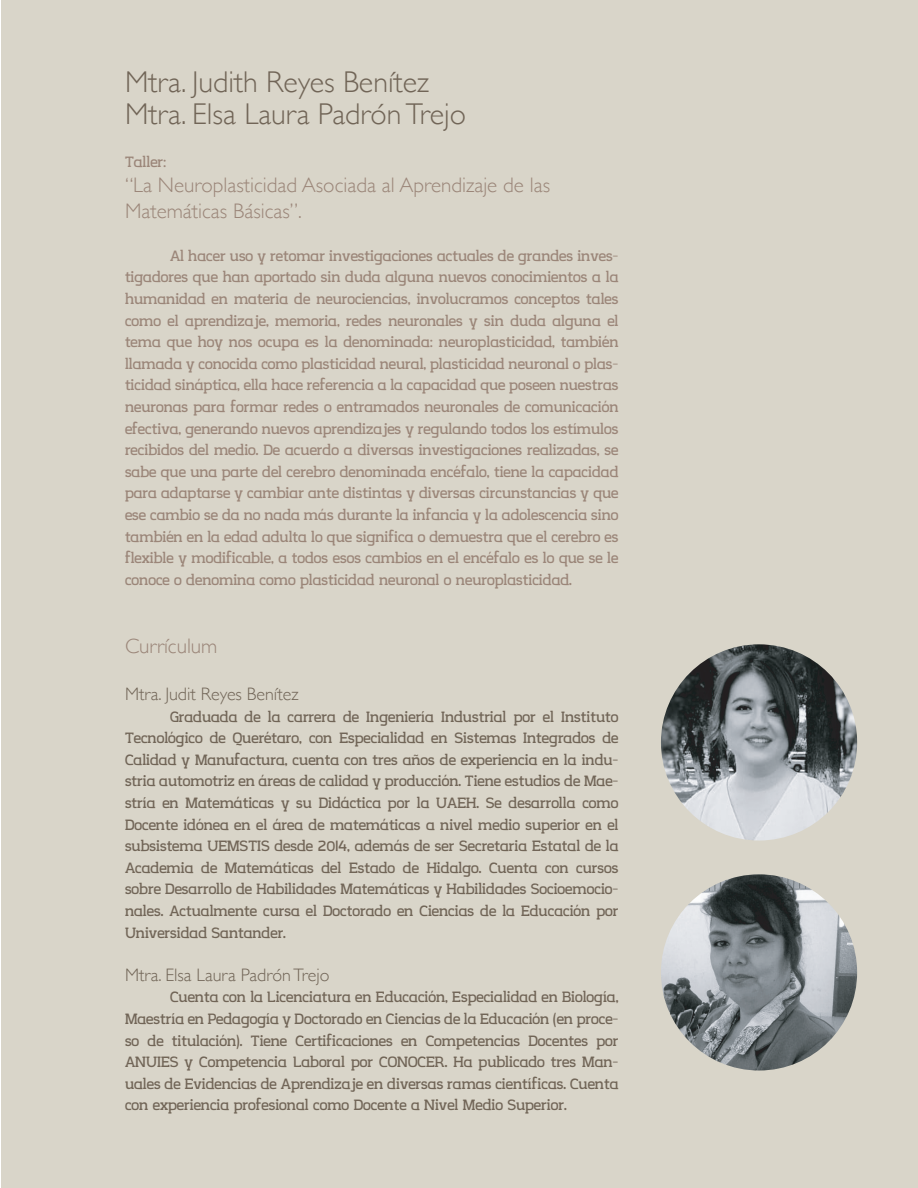
<style>
.page{position:relative;width:918px;height:1188px;background:#fff}
.page>*{position:absolute;margin:0;border:0;box-sizing:border-box;transform-origin:0 0}
.t1{font:300 30px/32.2px "Gill Sans";color:#716557}
.t2{font:300 21px/25.2px "Gill Sans";color:#9b8679}
.t3{font:18px/21.6px "Creativ Zoo Serif";color:#9b8679;text-align:justify}
.t4{font:18px/21.6px "Creativ Zoo Serif";color:#716557;text-align:justify}
.t5{font:300 18px "Gill Sans";color:#716557}
</style>
<div class="page">
<div style="left:1px;top:0;width:917px;height:1187px;background:#d9d5c9"></div>
<img style="left:661px;top:644px;width:196px;height:197px;border-radius:98px">
<img style="left:661px;top:874px;width:196px;height:197px;border-radius:98px">
<h1 class="t1" style="left:125px;top:64px;width:343px">Mtra. Judith Reyes Benítez<br>Mtra. Elsa Laura Padrón Trejo</h1>
<p class="t3" style="left:125px;top:150px;width:43px">Taller:</p>
<p class="t2" style="left:125px;top:172px;width:427px">“La Neuroplasticidad Asociada al Aprendizaje de las<br>Matemáticas Básicas”.</p>
<p class="t3" style="left:125px;top:244px;width:495px;text-indent:45px">Al hacer uso y retomar investigaciones actuales de grandes inves&shy;tigadores que han aportado sin duda alguna nuevos conocimientos a la humanidad en materia de neurociencias, involucramos conceptos tales como el aprendizaje, memoria, redes neuronales y sin duda alguna el tema que hoy nos ocupa es la denominada: neuroplasticidad, también llamada y conocida como plasticidad neural, plasticidad neuronal o plas&shy;ticidad sináptica, ella hace referencia a la capacidad que poseen nuestras neuronas para formar redes o entramados neuronales de comunicación efectiva, generando nuevos aprendizajes y regulando todos los estímulos recibidos del medio. De acuerdo a diversas investigaciones realizadas, se sabe que una parte del cerebro denominada encéfalo, tiene la capacidad para adaptarse y cambiar ante distintas y diversas circunstancias y que ese cambio se da no nada más durante la infancia y la adolescencia sino también en la edad adulta lo que significa o demuestra que el cerebro es flexible y modificable, a todos esos cambios en el encéfalo es lo que se le conoce o denomina como plasticidad neuronal o neuroplasticidad.</p>
<p class="t2" style="left:125px;top:633px;width:94px">Currículum</p>
<p class="t5" style="left:125px;top:680px;width:175px">Mtra. Judit Reyes Benítez</p>
<p class="t4" style="left:125px;top:705px;width:495px;text-indent:45px">Graduada de la carrera de Ingeniería Industrial por el Instituto Tecnológico de Querétaro, con Especialidad en Sistemas Integrados de Calidad y Manufactura, cuenta con tres años de experiencia en la indu&shy;stria automotriz en áreas de calidad y producción. Tiene estudios de Mae&shy;stría en Matemáticas y su Didáctica por la UAEH. Se desarrolla como Docente idónea en el área de matemáticas a nivel medio superior en el subsistema UEMSTIS desde 2014, además de ser Secretaria Estatal de la Academia de Matemáticas del Estado de Hidalgo. Cuenta con cursos sobre Desarrollo de Habilidades Matemáticas y Habilidades Socioemocio&shy;nales. Actualmente cursa el Doctorado en Ciencias de la Educación por Universidad Santander.</p>
<p class="t5" style="left:125px;top:961px;width:206px">Mtra. Elsa Laura Padrón Trejo</p>
<p class="t4" style="left:125px;top:985px;width:495px;text-indent:45px">Cuenta con la Licenciatura en Educación, Especialidad en Biología, Maestría en Pedagogía y Doctorado en Ciencias de la Educación (en proce&shy;so de titulación). Tiene Certificaciones en Competencias Docentes por ANUIES y Competencia Laboral por CONOCER. Ha publicado tres Man&shy;uales de Evidencias de Aprendizaje en diversas ramas científicas. Cuenta con experiencia profesional como Docente a Nivel Medio Superior.</p>
</div>
